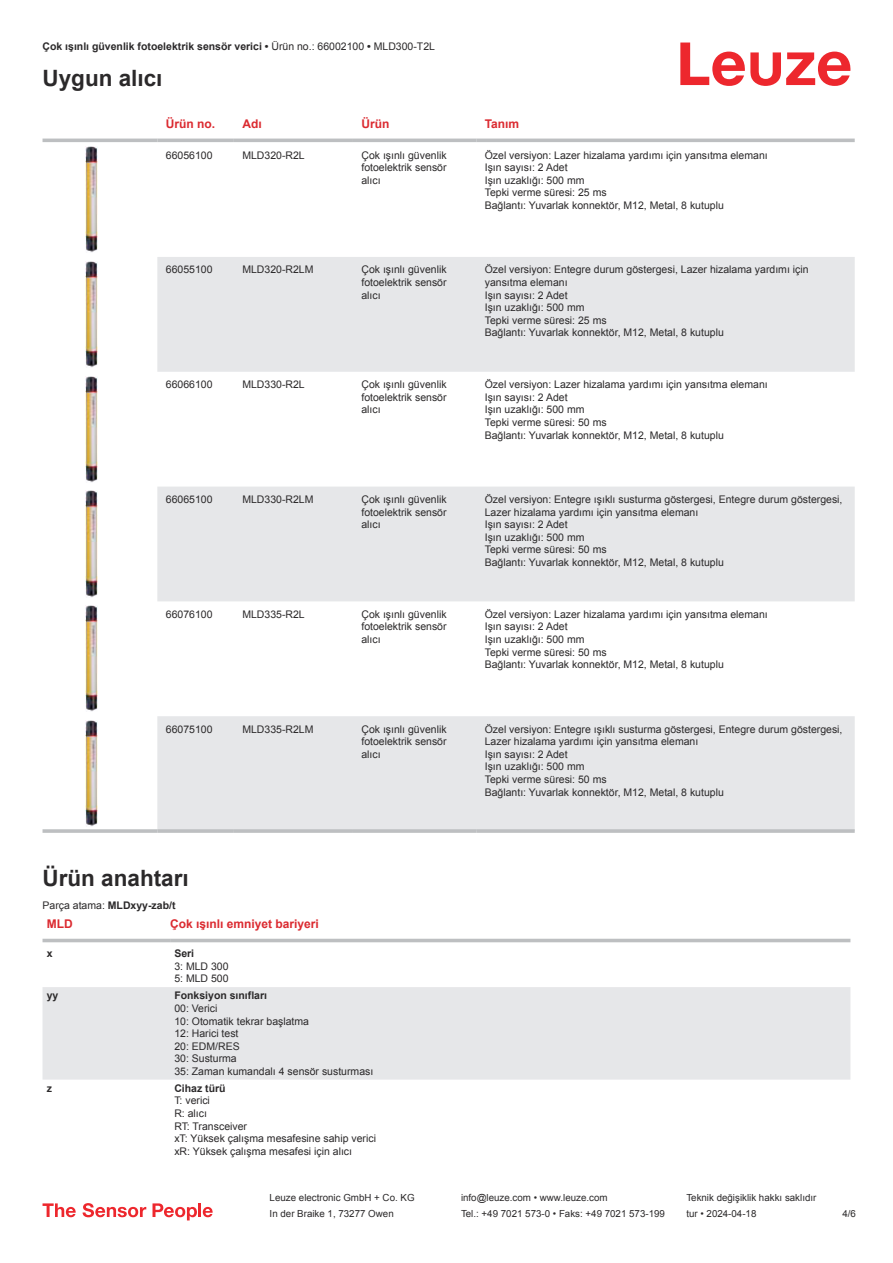
<style>
.page{position:relative;width:893px;height:1263px;background:#fff}
.page>*{position:absolute;margin:0;border:0;box-sizing:border-box;transform-origin:0 0}
.t1{font:700 22.5px "Arial";color:#2b292a}
.t2{font:700 12px "Arial";color:#db2a30}
.t3{font:10.5px/12.6px "Arial";color:#2b292a}
.t4{font:700 10.5px "Arial";color:#2b292a}
.t5{font:9.75px "Arial";color:#2b292a}
.s1{font-weight:400}
</style>
<div class="page">
<svg style="left:680px;top:43px;width:170px;height:43px"></svg>
<svg style="left:157px;top:257px;width:698px;height:572px;fill:#e6e7e9"></svg>
<hr style="left:43px;top:139px;width:114px;height:3px;background:#bdbfc1">
<hr style="left:157px;top:139px;width:77px;height:3px;background:#bdbfc1">
<hr style="left:234px;top:139px;width:119px;height:3px;background:#bdbfc1">
<hr style="left:353px;top:139px;width:123px;height:3px;background:#bdbfc1">
<hr style="left:476px;top:139px;width:379px;height:3px;background:#bdbfc1">
<hr style="left:43px;top:829px;width:114px;height:4px;background:#bdbfc1">
<hr style="left:157px;top:829px;width:77px;height:4px;background:#c7c9ca">
<hr style="left:234px;top:829px;width:119px;height:4px;background:#bdbfc1">
<hr style="left:353px;top:829px;width:123px;height:4px;background:#bdbfc1">
<hr style="left:476px;top:829px;width:379px;height:4px;background:#c7c9ca">
<img style="left:85px;top:146px;width:13px;height:107px">
<img style="left:85px;top:261px;width:13px;height:106px">
<img style="left:85px;top:376px;width:13px;height:106px">
<img style="left:85px;top:491px;width:13px;height:106px">
<img style="left:85px;top:606px;width:13px;height:106px">
<img style="left:85px;top:720px;width:13px;height:107px">
<svg style="left:43px;top:938px;width:807px;height:142px"></svg>
<div style="left:43px;top:987px;width:807px;height:92px;background:#e6e7e9"></div>
<hr style="left:43px;top:939px;width:127px;height:3px;background:#bdbfc1">
<hr style="left:170px;top:939px;width:680px;height:3px;background:#bdbfc1">
<svg style="left:43px;top:1203px;width:33px;height:14px"></svg>
<svg style="left:83px;top:1203px;width:63px;height:14px"></svg>
<svg style="left:153px;top:1203px;width:44px;height:17px"></svg>
<hr style="left:198px;top:1203px;width:3px;height:14px;background:#ed272d">
<svg style="left:203px;top:1207px;width:10px;height:10px"></svg>
<p class="t4" style="left:43px;top:39px;width:394px">Çok ışınlı güvenlik fotoelektrik sensör verici • <span class="s1">Ürün no.: 66002100</span> • <span class="s1">MLD300-T2L</span></p>
<h1 class="t1" style="left:43px;top:63px;width:122px">Uygun alıcı</h1>
<p class="t2" style="left:166px;top:115px;width:51px">Ürün no.</p>
<p class="t2" style="left:242px;top:115px;width:21px">Adı</p>
<p class="t2" style="left:361px;top:115px;width:29px">Ürün</p>
<p class="t2" style="left:485px;top:115px;width:36px">Tanım</p>
<p class="t3" style="left:166px;top:148px;width:48px">66056100</p>
<p class="t3" style="left:242px;top:148px;width:64px">MLD320-R2L</p>
<p class="t3" style="left:361px;top:148px;width:87px;text-align:justify">Çok ışınlı güvenlik fotoelektrik sensör alıcı</p>
<p class="t3" style="left:485px;top:148px;width:285px">Özel versiyon: Lazer hizalama yardımı için yansıtma elemanı Işın sayısı: 2 Adet<br>Işın uzaklığı: 500 mm<br>Tepki verme süresi: 25 ms<br>Bağlantı: Yuvarlak konnektör, M12, Metal, 8 kutuplu</p>
<p class="t3" style="left:166px;top:263px;width:48px">66055100</p>
<p class="t3" style="left:242px;top:263px;width:73px">MLD320-R2LM</p>
<p class="t3" style="left:361px;top:263px;width:87px;text-align:justify">Çok ışınlı güvenlik fotoelektrik sensör alıcı</p>
<p class="t3" style="left:485px;top:263px;width:325px">Özel versiyon: Entegre durum göstergesi, Lazer hizalama yardımı için yansıtma elemanı<br>Işın sayısı: 2 Adet<br>Işın uzaklığı: 500 mm<br>Tepki verme süresi: 25 ms<br>Bağlantı: Yuvarlak konnektör, M12, Metal, 8 kutuplu</p>
<p class="t3" style="left:166px;top:378px;width:48px">66066100</p>
<p class="t3" style="left:242px;top:378px;width:64px">MLD330-R2L</p>
<p class="t3" style="left:361px;top:378px;width:87px;text-align:justify">Çok ışınlı güvenlik fotoelektrik sensör alıcı</p>
<p class="t3" style="left:485px;top:378px;width:285px">Özel versiyon: Lazer hizalama yardımı için yansıtma elemanı Işın sayısı: 2 Adet<br>Işın uzaklığı: 500 mm<br>Tepki verme süresi: 50 ms<br>Bağlantı: Yuvarlak konnektör, M12, Metal, 8 kutuplu</p>
<p class="t3" style="left:166px;top:493px;width:48px">66065100</p>
<p class="t3" style="left:242px;top:493px;width:73px">MLD330-R2LM</p>
<p class="t3" style="left:361px;top:493px;width:87px;text-align:justify">Çok ışınlı güvenlik fotoelektrik sensör alıcı</p>
<p class="t3" style="left:485px;top:493px;width:359px">Özel versiyon: Entegre ışıklı susturma göstergesi, Entegre durum göstergesi, Lazer hizalama yardımı için yansıtma elemanı<br>Işın sayısı: 2 Adet<br>Işın uzaklığı: 500 mm<br>Tepki verme süresi: 50 ms<br>Bağlantı: Yuvarlak konnektör, M12, Metal, 8 kutuplu</p>
<p class="t3" style="left:166px;top:608px;width:48px">66076100</p>
<p class="t3" style="left:242px;top:608px;width:64px">MLD335-R2L</p>
<p class="t3" style="left:361px;top:608px;width:87px;text-align:justify">Çok ışınlı güvenlik fotoelektrik sensör alıcı</p>
<p class="t3" style="left:485px;top:608px;width:285px">Özel versiyon: Lazer hizalama yardımı için yansıtma elemanı Işın sayısı: 2 Adet<br>Işın uzaklığı: 500 mm<br>Tepki verme süresi: 50 ms<br>Bağlantı: Yuvarlak konnektör, M12, Metal, 8 kutuplu</p>
<p class="t3" style="left:166px;top:723px;width:48px">66075100</p>
<p class="t3" style="left:242px;top:723px;width:73px">MLD335-R2LM</p>
<p class="t3" style="left:361px;top:723px;width:87px;text-align:justify">Çok ışınlı güvenlik fotoelektrik sensör alıcı</p>
<p class="t3" style="left:485px;top:723px;width:359px">Özel versiyon: Entegre ışıklı susturma göstergesi, Entegre durum göstergesi, Lazer hizalama yardımı için yansıtma elemanı<br>Işın sayısı: 2 Adet<br>Işın uzaklığı: 500 mm<br>Tepki verme süresi: 50 ms<br>Bağlantı: Yuvarlak konnektör, M12, Metal, 8 kutuplu</p>
<h1 class="t1" style="left:43px;top:862px;width:148px">Ürün anahtarı</h1>
<p class="t2" style="left:47px;top:919px;width:27px">MLD</p>
<p class="t2" style="left:170px;top:915px;width:150px">Çok ışınlı emniyet bariyeri</p>
<p class="t4" style="left:47px;top:946px;width:7px">x</p>
<p class="t4" style="left:174px;top:949px;width:21px">Seri</p>
<p class="t3" style="left:174px;top:960px;width:56px">3: MLD 300<br>5: MLD 500</p>
<p class="t4" style="left:47px;top:992px;width:13px">yy</p>
<p class="t4" style="left:174px;top:988px;width:94px">Fonksiyon sınıfları</p>
<p class="t3" style="left:174px;top:1002px;width:200px">00: Verici<br>10: Otomatik tekrar başlatma<br>12: Harici test<br>20: EDM/RES<br>30: Susturma<br>35: Zaman kumandalı 4 sensör susturması</p>
<p class="t4" style="left:47px;top:1084px;width:7px">z</p>
<p class="t4" style="left:174px;top:1081px;width:53px">Cihaz türü</p>
<p class="t3" style="left:174px;top:1094px;width:203px">T: verici<br>R: alıcı<br>RT: Transceiver<br>xT: Yüksek çalışma mesafesine sahip verici xR: Yüksek çalışma mesafesi için alıcı</p>
<p class="t4" style="left:43px;top:897px;width:135px"><span class="s1">Parça atama:</span> MLDxyy-zab/t</p>
<p class="t5" style="left:270px;top:1191px;width:146px">Leuze electronic GmbH + Co. KG</p>
<p class="t5" style="left:461px;top:1191px;width:148px">info@leuze.com • www.leuze.com</p>
<p class="t5" style="left:686px;top:1191px;width:132px">Teknik değişiklik hakkı saklıdır</p>
<p class="t5" style="left:270px;top:1207px;width:126px">In der Braike 1, 73277 Owen</p>
<p class="t5" style="left:461px;top:1207px;width:205px">Tel.: +49 7021 573-0 • Faks: +49 7021 573-199</p>
<p class="t5" style="left:686px;top:1207px;width:72px">tur • 2024-04-18</p>
<p class="t5" style="left:842px;top:1207px;width:15px">4 /6</p>
</div>
